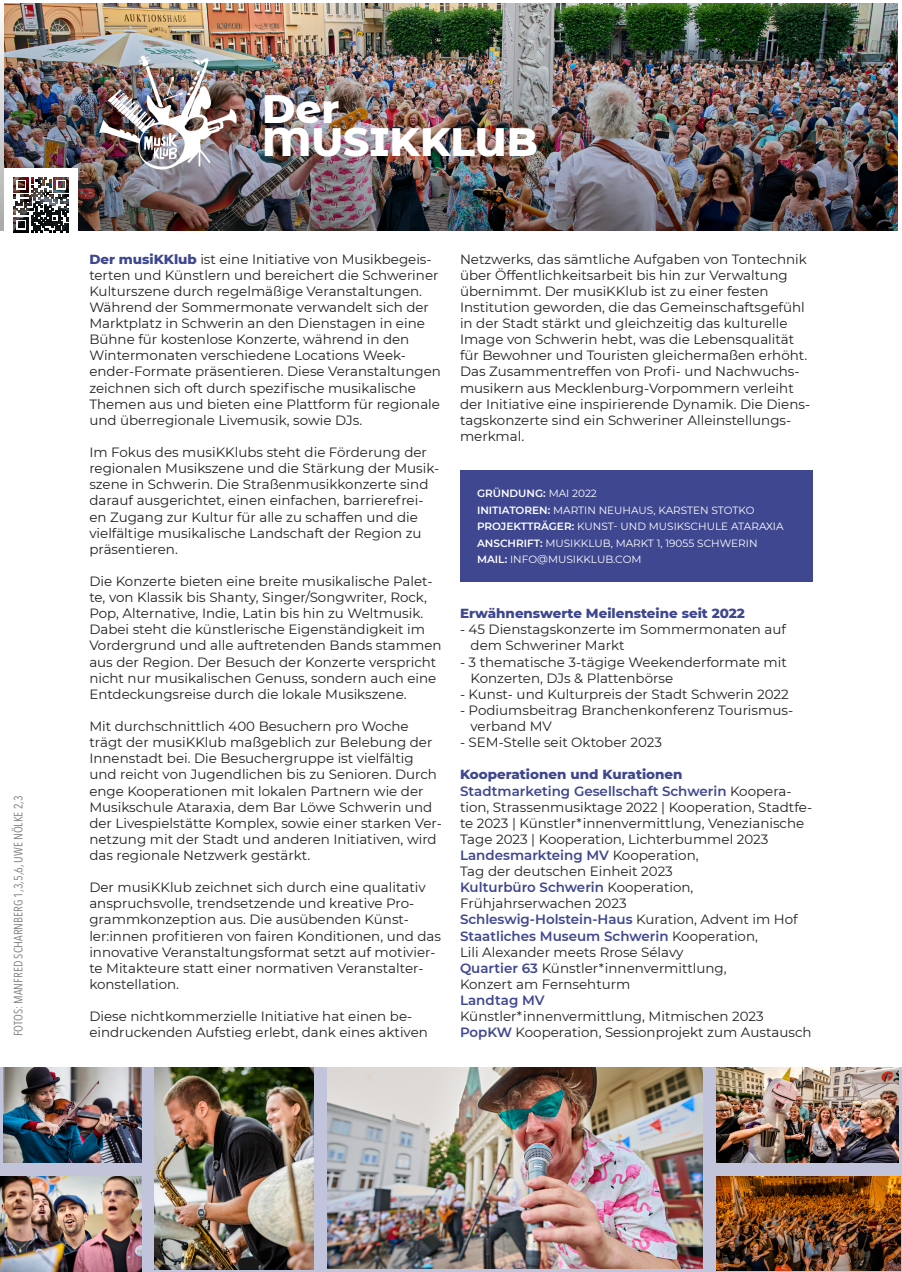
<style>
.page{position:relative;width:902px;height:1272px;background:#fff}
.page>*{position:absolute;margin:0;border:0;box-sizing:border-box;transform-origin:0 0}
.t1{font:800 40.5px/32.5px "Montserrat";color:#fff}
.t2{font:13.35px/16px "Montserrat";color:#231f20}
.t3{font:800 13.35px "Montserrat";color:#3e478f}
.t4{font:600 13.35px "Montserrat";letter-spacing:.005em;color:#3e478f}
.t5{font:12px "Avenir Next Condensed";color:#231f20}
.t6{font:10.5px/16.5px "Montserrat";color:#fff}
.s1{font-weight:800;color:#3e478f}
.s2{font-weight:600}
.s3{font-weight:600;color:#3e478f}
</style>
<div class="page">
<img style="left:0;top:4px;width:897px;height:226px">
<svg style="left:0;top:1067px;width:901px;height:204px;background:#b8b9cd"></svg>
<img style="left:96px;top:52px;width:144px;height:122px">
<div style="left:460px;top:470px;width:352px;height:111px;background:#3e478f"></div>
<img style="left:327px;top:1067px;width:375px;height:201px">
<img style="left:0;top:1176px;width:142px;height:95px">
<img style="left:716px;top:1176px;width:184px;height:94px">
<img style="left:155px;top:1067px;width:159px;height:202px">
<img style="left:716px;top:1067px;width:182px;height:95px">
<img style="left:3px;top:1067px;width:139px;height:95px">
<div style="left:5px;top:168px;width:73px;height:73px;background:#fff"></div>
<svg style="left:13px;top:177px;width:56px;height:55px"></svg>
<p class="t5" style="left:8px;top:1036px;width:242px;rotate:-90deg">FOTOS: MANFRED SCHARNBERG 1,3,5,6, UWE NÖLKE 2,3</p>
<h1 class="t1" style="left:262px;top:90px;width:277px">Der<br>MUSIKKLUB</h1>
<p class="t2" style="left:89px;top:250px;width:353px"><span class="s1">Der musiKKlub</span> ist eine Initiative von Musikbegeis&shy;terten und Künstlern und bereichert die Schweriner Kulturszene durch regelmäßige Veranstaltungen.<br>Während der Sommermonate verwandelt sich der Marktplatz in Schwerin an den Dienstagen in eine Bühne für kostenlose Konzerte, während in den Wintermonaten verschiedene Locations Week&shy;ender-Formate präsentieren. Diese Veranstaltungen zeichnen sich oft durch spezifische musikalische Themen aus und bieten eine Plattform für regionale und überregionale Livemusik, sowie DJs.</p>
<p class="t2" style="left:89px;top:444px;width:351px">Im Fokus des musiKKlubs steht die Förderung der regionalen Musikszene und die Stärkung der Musik&shy;szene in Schwerin. Die Straßenmusikkonzerte sind darauf ausgerichtet, einen einfachen, barrierefrei&shy;en Zugang zur Kultur für alle zu schaffen und die vielfältige musikalische Landschaft der Region zu präsentieren.</p>
<p class="t2" style="left:89px;top:572px;width:354px">Die Konzerte bieten eine breite musikalische Palet&shy;te, von Klassik bis Shanty, Singer/Songwriter, Rock, Pop, Alternative, Indie, Latin bis hin zu Weltmusik.<br>Dabei steht die künstlerische Eigenständigkeit im Vordergrund und alle auftretenden Bands stammen aus der Region. Der Besuch der Konzerte verspricht nicht nur musikalischen Genuss, sondern auch eine Entdeckungsreise durch die lokale Musikszene.</p>
<p class="t2" style="left:89px;top:717px;width:354px">Mit durchschnittlich 400 Besuchern pro Woche trägt der musiKKlub maßgeblich zur Belebung der Innenstadt bei. Die Besuchergruppe ist vielfältig und reicht von Jugendlichen bis zu Senioren. Durch enge Kooperationen mit lokalen Partnern wie der Musikschule Ataraxia, dem Bar Löwe Schwerin und der Livespielstätte Komplex, sowie einer starken Ver&shy;netzung mit der Stadt und anderen Initiativen, wird das regionale Netzwerk gestärkt.</p>
<p class="t2" style="left:89px;top:879px;width:353px">Der musiKKlub zeichnet sich durch eine qualitativ anspruchsvolle, trendsetzende und kreative Pro&shy;grammkonzeption aus. Die ausübenden Künst&shy;ler:innen profitieren von fairen Konditionen, und das innovative Veranstaltungsformat setzt auf motivier&shy;te Mitakteure statt einer normativen Veranstalter&shy;konstellation.</p>
<p class="t2" style="left:89px;top:1007px;width:340px">Diese nichtkommerzielle Initiative hat einen be&shy;eindruckenden Aufstieg erlebt, dank eines aktiven</p>
<p class="t2" style="left:460px;top:250px;width:351px">Netzwerks, das sämtliche Aufgaben von Tontechnik über Öffentlichkeitsarbeit bis hin zur Verwaltung übernimmt. Der musiKKlub ist zu einer festen Institution geworden, die das Gemeinschaftsgefühl in der Stadt stärkt und gleichzeitig das kulturelle Image von Schwerin hebt, was die Lebensqualität für Bewohner und Touristen gleichermaßen erhöht.<br>Das Zusammentreffen von Profi- und Nachwuchs&shy;musikern aus Mecklenburg-Vorpommern verleiht der Initiative eine inspirierende Dynamik. Die Diens&shy;tagskonzerte sind ein Schweriner Alleinstellungs&shy;merkmal.</p>
<p class="t6" style="left:477px;top:485px;width:308px"><span class="s2">GRÜNDUNG:</span> MAI 2022<br><span class="s2">INITIATOREN:</span> MARTIN NEUHAUS, KARSTEN STOTKO <span class="s2">PROJEKTTRÄGER:</span> KUNST- UND MUSIKSCHULE ATARAXIA <span class="s2">ANSCHRIFT:</span> MUSIKKLUB, MARKT 1, 19055 SCHWERIN <span class="s2">MAIL:</span> INFO@MUSIKKLUB.COM</p>
<p class="t3" style="left:460px;top:603px;width:286px">Erwähnenswerte Meilensteine seit 2022</p>
<p class="t2" style="left:470px;top:621px;width:317px;text-indent:-11px">- 45 Dienstagskonzerte im Sommermonaten auf dem Schweriner Markt</p>
<p class="t2" style="left:470px;top:653px;width:318px;text-indent:-11px">- 3 thematische 3-tägige Weekenderformate mit<br>Konzerten, DJs &amp; Plattenbörse</p>
<p class="t2" style="left:460px;top:685px;width:330px">- Kunst- und Kulturpreis der Stadt Schwerin 2022</p>
<p class="t2" style="left:470px;top:701px;width:324px;text-indent:-11px">- Podiumsbeitrag Branchenkonferenz Tourismus&shy;verband MV</p>
<p class="t2" style="left:460px;top:734px;width:203px">- SEM-Stelle seit Oktober 2023</p>
<p class="t2" style="left:460px;top:766px;width:353px"><span class="s1">Kooperationen und Kurationen<br></span><span class="s3">Stadtmarketing Gesellschaft Schwerin</span> Koopera&shy;tion, Strassenmusiktage 2022 | Kooperation, Stadtfe&shy;te 2023 | Künstler*innenvermittlung, Venezianische Tage 2023 | Kooperation, Lichterbummel 2023<br><span class="s3">Landesmarkteing MV</span> Kooperation,<br>Tag der deutschen Einheit 2023<br><span class="s3">Kulturbüro Schwerin</span> Kooperation, Frühjahrserwachen 2023<br><span class="s3">Schleswig-Holstein-Haus</span> Kuration, Advent im Hof <span class="s3">Staatliches Museum Schwerin</span> Kooperation,<br>Lili Alexander meets Rrose Sélavy<br><span class="s3">Quartier 63</span> Künstler*innenvermittlung,<br>Konzert am Fernsehturm</p>
<p class="t4" style="left:460px;top:990px;width:86px">Landtag MV</p>
<p class="t2" style="left:460px;top:1007px;width:353px">Künstler*innenvermittlung, Mitmischen 2023<br><span class="s3">PopKW</span> Kooperation, Sessionprojekt zum Austausch</p>
</div>
